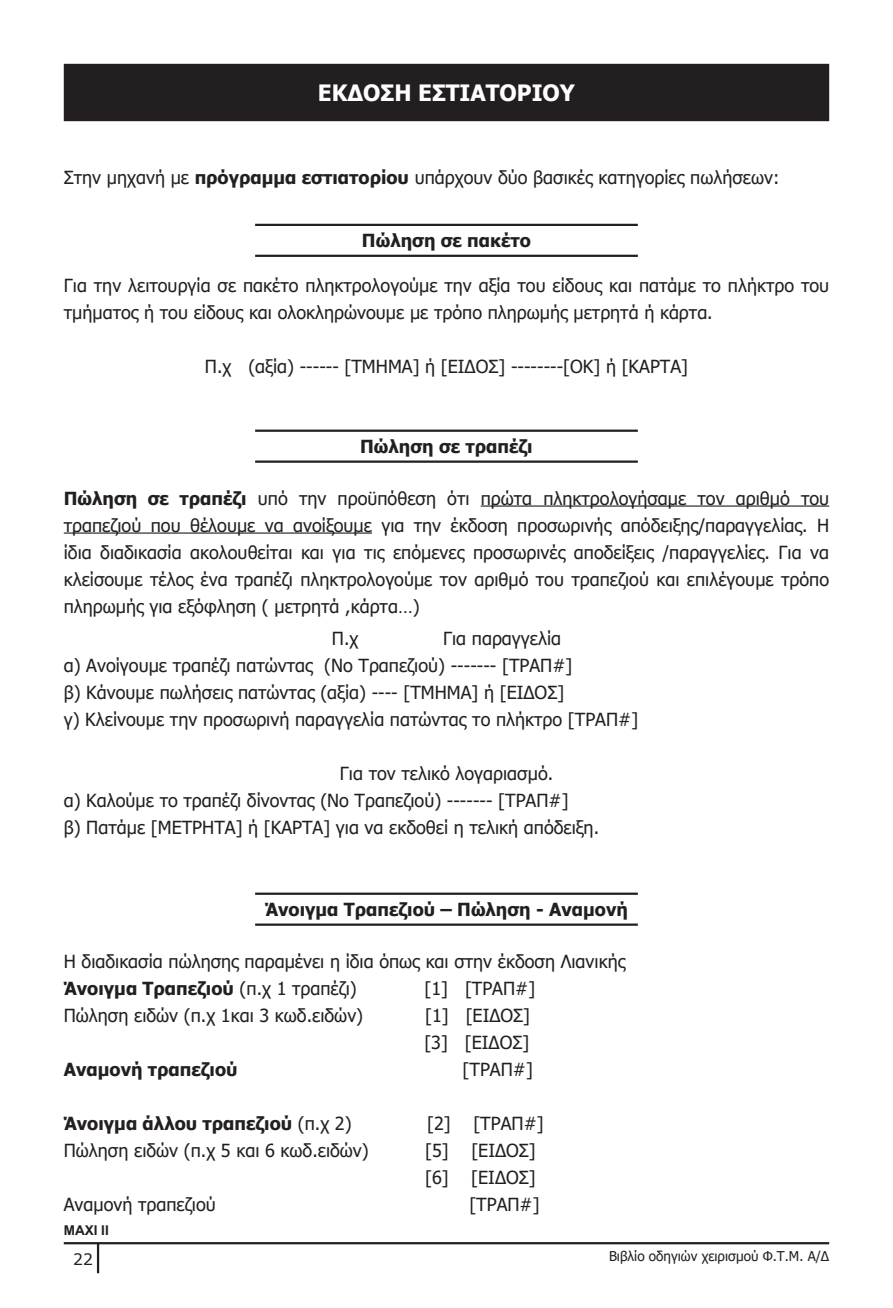
<style>
.page{position:relative;width:893px;height:1308px;background:#fff}
.page>*{position:absolute;margin:0;border:0;box-sizing:border-box;transform-origin:0 0}
.t1{font:700 22.5px "Tahoma";color:#fff}
.t2{font:18px/27px "Tahoma";color:#231f20;text-align:justify}
.t3{font:700 18px "Tahoma";color:#231f20}
.t4{font:15.75px "Verdana";color:#231f20}
.t5{font:13.5px "Tahoma";color:#231f20}
.t6{font:700 13.5px "Arial";color:#231f20}
.s1{font-weight:700}
.s2{font-weight:400}
</style>
<div class="page">
<hr style="left:64px;top:1242px;width:765px;height:2px;background:#231f20">
<hr style="left:97px;top:1243px;width:2px;height:30px;background:#231f20">
<hr style="left:255px;top:892px;width:383px;height:2px;background:#231f20">
<hr style="left:255px;top:923px;width:383px;height:2px;background:#231f20">
<hr style="left:481px;top:505px;width:348px;height:1px;background:#231f20">
<hr style="left:64px;top:532px;width:308px;height:1px;background:#231f20">
<hr style="left:255px;top:429px;width:383px;height:3px;background:#231f20">
<hr style="left:255px;top:460px;width:383px;height:3px;background:#231f20">
<hr style="left:255px;top:224px;width:383px;height:2px;background:#231f20">
<hr style="left:255px;top:255px;width:383px;height:2px;background:#231f20">
<div style="left:66px;top:66px;width:761px;height:53px;background:#231f20"></div>
<div style="left:64px;top:64px;width:765px;height:57px;border:4px solid #231f20"></div>
<p class="t1" style="left:318px;top:77px;width:258px">ΕΚΔΟΣΗ ΕΣΤΙΑΤΟΡΙΟΥ</p>
<p class="t2" style="left:64px;top:165px;width:717px">Στην μηχανή με <span class="s1">πρόγραμμα εστιατορίου</span> υπάρχουν δύο βασικές κατηγορίες πωλήσεων:</p>
<p class="t3" style="left:362px;top:228px;width:170px">Πώληση σε πακέτο</p>
<p class="t2" style="left:64px;top:273px;width:767px">Για την λειτουργία σε πακέτο πληκτρολογούμε την αξία του είδους και πατάμε το πλήκτρο του τμήματος ή του είδους και ολοκληρώνουμε με τρόπο πληρωμής μετρητά ή κάρτα.</p>
<p class="t2" style="left:205px;top:354px;width:485px">Π.χ (αξία) ------ [ΤΜΗΜΑ] ή [ΕΙΔΟΣ] --------[OK] ή [ΚΑΡΤΑ]</p>
<p class="t3" style="left:360px;top:434px;width:174px">Πώληση σε τραπέζι</p>
<p class="t2" style="left:64px;top:485px;width:767px"><span class="s1">Πώληση σε τραπέζι</span> υπό την προϋπόθεση ότι πρώτα πληκτρολογήσαμε τον αριθμό του τραπεζιού που θέλουμε να ανοίξουμε για την έκδοση προσωρινής απόδειξης/παραγγελίας. Η ίδια διαδικασία ακολουθείται και για τις επόμενες προσωρινές αποδείξεις /παραγγελίες. Για να κλείσουμε τέλος ένα τραπέζι πληκτρολογούμε τον αριθμό του τραπεζιού και επιλέγουμε τρόπο πληρωμής για εξόφληση ( μετρητά ,κάρτα…)</p>
<p class="t2" style="left:332px;top:626px;width:28px">Π.χ</p>
<p class="t2" style="left:443px;top:626px;width:120px">Για παραγγελία</p>
<p class="t2" style="left:64px;top:653px;width:510px">α) Ανοίγουμε τραπέζι πατώντας (Νο Τραπεζιού) ------- [ΤΡΑΠ#]</p>
<p class="t2" style="left:64px;top:680px;width:502px">β) Κάνουμε πωλήσεις πατώντας (αξία) ---- [ΤΜΗΜΑ] ή [ΕΙΔΟΣ]</p>
<p class="t2" style="left:64px;top:707px;width:576px">γ) Κλείνουμε την προσωρινή παραγγελία πατώντας το πλήκτρο [ΤΡΑΠ#]</p>
<p class="t2" style="left:340px;top:761px;width:215px">Για τον τελικό λογαριασμό.</p>
<p class="t2" style="left:64px;top:788px;width:506px">α) Καλούμε το τραπέζι δίνοντας (Νο Τραπεζιού) ------- [ΤΡΑΠ#]</p>
<p class="t2" style="left:64px;top:815px;width:537px">β) Πατάμε [ΜΕΤΡΗΤΑ] ή [ΚΑΡΤΑ] για να εκδοθεί η τελική απόδειξη.</p>
<p class="t3" style="left:265px;top:897px;width:364px">Άνοιγμα Τραπεζιού – Πώληση - Αναμονή</p>
<p class="t2" style="left:64px;top:949px;width:563px">Η διαδικασία πώλησης παραμένει η ίδια όπως και στην έκδοση Λιανικής</p>
<p class="t3" style="left:64px;top:975px;width:295px">Άνοιγμα Τραπεζιού <span class="s2">(π.χ 1 τραπέζι)</span></p>
<p class="t2" style="left:424px;top:976px;width:112px">[1] [TΡΑΠ#]</p>
<p class="t2" style="left:64px;top:1003px;width:301px">Πώληση ειδών (π.χ 1και 3 κωδ.ειδών)</p>
<p class="t2" style="left:425px;top:1003px;width:107px">[1] [ΕΙΔΟΣ]</p>
<p class="t2" style="left:424px;top:1030px;width:107px">[3] [ΕΙΔΟΣ]</p>
<p class="t3" style="left:64px;top:1056px;width:175px">Αναμονή τραπεζιού</p>
<p class="t2" style="left:463px;top:1057px;width:72px">[ΤΡΑΠ#]</p>
<p class="t3" style="left:64px;top:1110px;width:289px">Άνοιγμα άλλου τραπεζιού <span class="s2">(π.χ 2)</span></p>
<p class="t2" style="left:427px;top:1111px;width:25px">[2]</p>
<p class="t2" style="left:473px;top:1111px;width:72px">[ΤΡΑΠ#]</p>
<p class="t2" style="left:64px;top:1138px;width:307px">Πώληση ειδών (π.χ 5 και 6 κωδ.ειδών)</p>
<p class="t2" style="left:425px;top:1138px;width:25px">[5]</p>
<p class="t2" style="left:471px;top:1138px;width:66px">[ΕΙΔΟΣ]</p>
<p class="t2" style="left:425px;top:1165px;width:25px">[6]</p>
<p class="t2" style="left:471px;top:1165px;width:66px">[ΕΙΔΟΣ]</p>
<p class="t2" style="left:64px;top:1192px;width:154px">Αναμονή τραπεζιού</p>
<p class="t2" style="left:469px;top:1192px;width:72px">[ΤΡΑΠ#]</p>
<p class="t6" style="left:64px;top:1221px;width:47px">MAXI ΙΙ</p>
<p class="t4" style="left:73px;top:1248px;width:22px">22</p>
<p class="t5" style="left:609px;top:1247px;width:222px">Βιβλίο οδηγιών χειρισμού Φ.Τ.Μ. Α/Δ</p>
</div>
